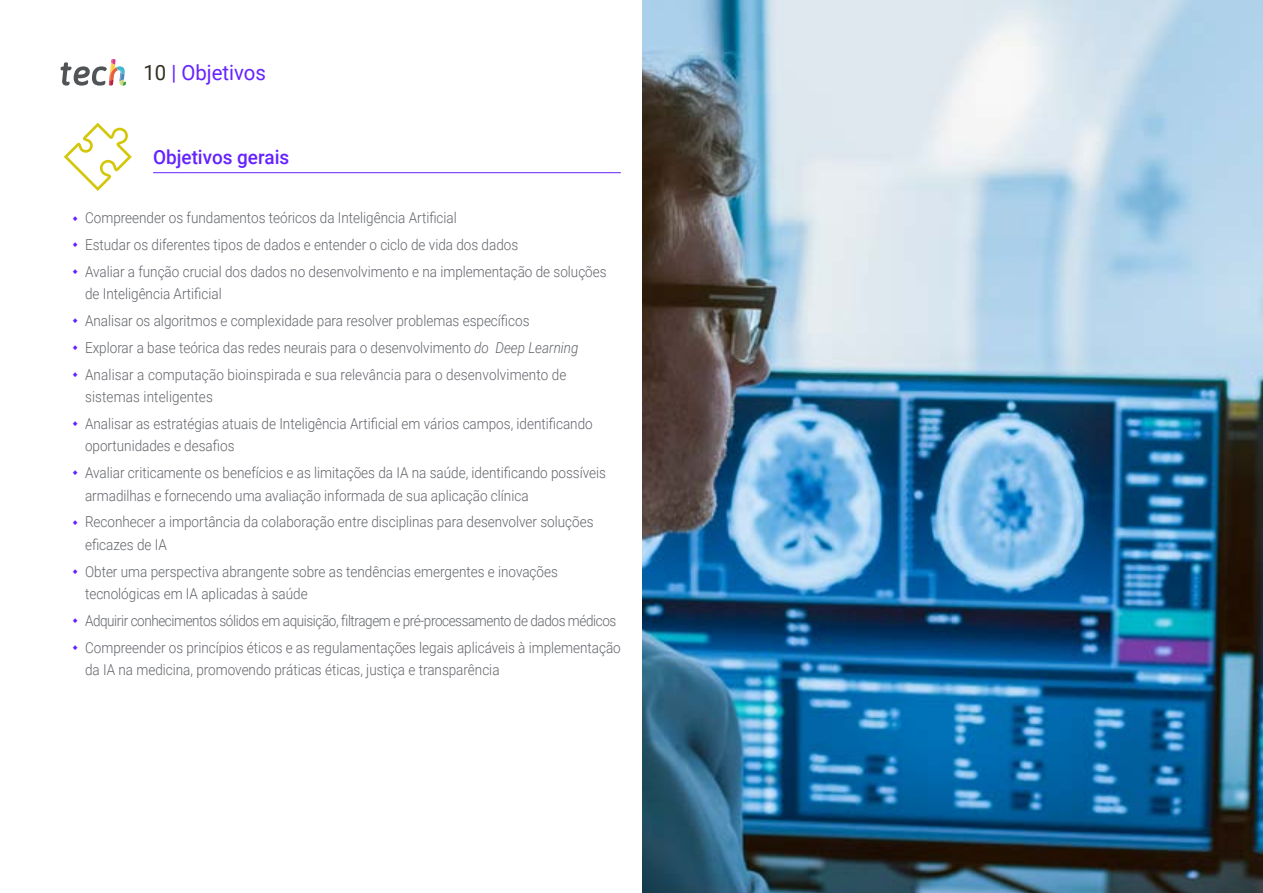
<style>
.page{position:relative;width:1263px;height:893px;background:#fff}
.page>*{position:absolute;margin:0;border:0;box-sizing:border-box;transform-origin:0 0}
.t1{font:21px "Roboto";color:#6522ff}
.t2{font:500 19.5px "Roboto";color:#6522ff}
.t3{font:300 15px/26.7px "Roboto";color:#61646a;scale:.9 1}
.s1{color:#312e20}
.s2{font-style:italic}
</style>
<div class="page">
<hr style="left:153px;top:172px;width:468px;height:1px;background:#6522ff">
<svg style="left:64px;top:123px;width:68px;height:68px"></svg>
<img style="left:642px;top:0;width:621px;height:893px">
<svg style="left:61px;top:59px;width:65px;height:27px"></svg>
<h1 class="t1" style="left:144px;top:57px;width:124px"><span class="s1">10</span> | Objetivos</h1>
<h2 class="t2" style="left:153px;top:144px;width:138px">Objetivos gerais</h2>
<p class="t3" style="left:85px;top:204px;width:581px">Compreender os fundamentos teóricos da Inteligência Artificial<br>Estudar os diferentes tipos de dados e entender o ciclo de vida dos dados<br>Avaliar a função crucial dos dados no desenvolvimento e na implementação de soluções</p>
<p class="t3" style="left:85px;top:280px;width:550px">de Inteligência Artificial<br>Analisar os algoritmos e complexidade para resolver problemas específicos Explorar a base teórica das redes neurais para o desenvolvimento <span class="s2">do Deep Learning </span>Analisar a computação bioinspirada e sua relevância para o desenvolvimento de</p>
<p class="t3" style="left:85px;top:383px;width:566px">sistemas inteligentes<br>Analisar as estratégias atuais de Inteligência Artificial em vários campos, identificando</p>
<p class="t3" style="left:85px;top:432px;width:580px">oportunidades e desafios<br>Avaliar criticamente os benefícios e as limitações da IA na saúde, identificando possíveis</p>
<p class="t3" style="left:85px;top:481px;width:566px">armadilhas e fornecendo uma avaliação informada de sua aplicação clínica<br>Reconhecer a importância da colaboração entre disciplinas para desenvolver soluções</p>
<p class="t3" style="left:85px;top:531px;width:527px">eficazes de IA<br>Obter uma perspectiva abrangente sobre as tendências emergentes e inovações</p>
<p class="t3" style="left:85px;top:580px;width:597px">tecnológicas em IA aplicadas à saúde<br>Adquirir conhecimentos sólidos em aquisição, filtragem e pré-processamento de dados médicos<br>Compreender os princípios éticos e as regulamentações legais aplicáveis à implementação</p>
<p class="t3" style="left:85px;top:656px;width:462px">da IA na medicina, promovendo práticas éticas, justiça e transparência</p>
</div>
